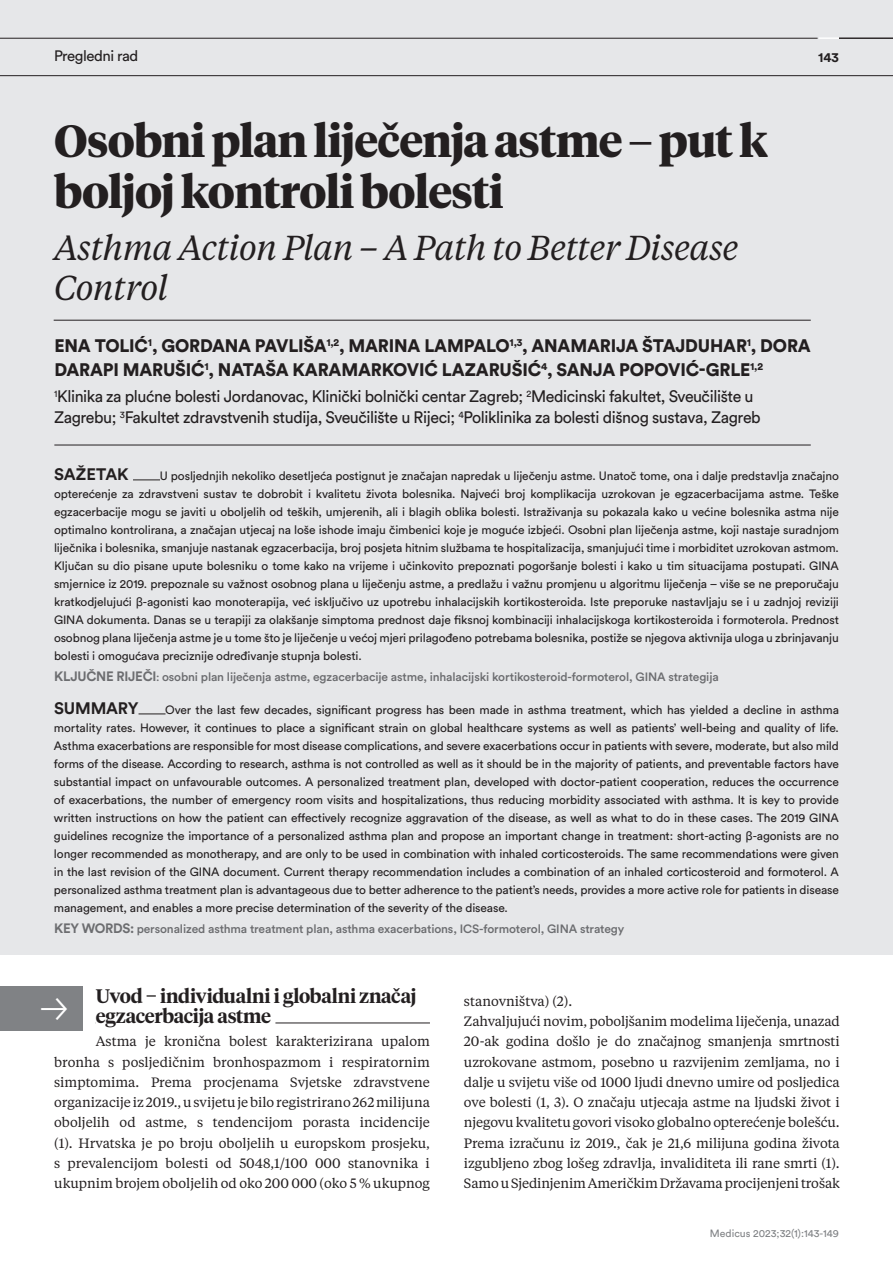
<style>
.page{position:relative;width:893px;height:1263px;background:#fff}
.page>*{position:absolute;margin:0;border:0;box-sizing:border-box;transform-origin:0 0}
.t1{font:700 45px/51px "Tiempos Headline";letter-spacing:-.02em;color:#231f20}
.t2{font:italic 34.5px/40.5px "Tiempos Headline";letter-spacing:-.02em;color:#231f20}
.t3{font:600 19.5px/20.2px "Tiempos Headline";letter-spacing:-.015em;color:#231f20}
.t4{font:900 18px/24px "Circular Pro";letter-spacing:-.01em;color:#231f20}
.t5{font:16.5px/21px "Circular Pro";letter-spacing:-.025em;color:#231f20}
.t6{font:700 16.5px "Circular Pro";letter-spacing:-.01em;color:#231f20}
.t7{font:15px "Circular Pro";letter-spacing:-.03em;color:#231f20}
.t8{font:13.5px/20.2px "Tiempos Headline";letter-spacing:-.01em;color:#231f20;text-align:justify}
.t9{font:700 13.5px "Circular Pro";color:#231f20}
.t10{font:12px/18px "Circular Pro";letter-spacing:-.01em;color:#231f20;text-align:justify}
.t11{font:500 12px "Circular Pro";letter-spacing:-.01em;color:#6c6d70}
.t12{font:10.5px "Circular Pro";color:#808285}
.s1{font-family:"Helvetica"}
.s2{font-weight:700;font-size:13.5px}
.s3{font-family:"Tiempos Headline";font-weight:400}
.s4{font-weight:400}
</style>
<div class="page">
<div style="left:0;top:0;width:893px;height:955px;background:#e6e7e9"></div>
<div style="left:0;top:986px;width:83px;height:44px;background:#808285"></div>
<hr style="left:96px;top:1023px;width:334px;height:1px;background:#231f20">
<hr style="left:96px;top:1022px;width:179px;height:3px;background:#fff">
<hr style="left:0;top:75px;width:893px;height:1px;background:#231f20">
<hr style="left:0;top:38px;width:818px;height:1px;background:#231f20">
<hr style="left:839px;top:38px;width:54px;height:1px;background:#231f20">
<svg style="left:819px;top:38px;width:20px;height:1px"></svg>
<hr style="left:54px;top:320px;width:757px;height:1px;background:#231f20">
<hr style="left:54px;top:445px;width:757px;height:1px;background:#231f20">
<svg style="left:133px;top:480px;width:27px;height:1px"></svg>
<svg style="left:139px;top:714px;width:27px;height:1px"></svg>
<p class="t7" style="left:54px;top:46px;width:86px">Pregledni rad</p>
<h1 class="t1" style="left:54px;top:114px;width:715px">Osobni plan liječenja astme – put k boljoj kontroli bolesti</h1>
<p class="t9" style="left:818px;top:47px;width:22px">143</p>
<h2 class="t2" style="left:54px;top:226px;width:686px">Asthma Action Plan – A Path to Better Disease<br>Control</h2>
<h3 class="t4" style="left:54px;top:333px;width:758px">ENA TOLIĆ<sup>1</sup>, GORDANA PAVLIŠA<sup>1,2</sup>, MARINA LAMPALO<sup>1,3</sup>, ANAMARIJA ŠTAJDUHAR<sup>1</sup>, DORA<br>DARAPI MARUŠIĆ<sup>1</sup>, NATAŠA KARAMARKOVIĆ LAZARUŠIĆ<sup>4</sup>, SANJA POPOVIĆ-GRLE<sup>1,2</sup></h3>
<h3 class="t5" style="left:54px;top:385px;width:708px"><sup>1</sup>Klinika za plućne bolesti Jordanovac, Klinički bolnički centar Zagreb; <sup>2</sup>Medicinski fakultet, Sveučilište u<br>Zagrebu; <sup>3</sup>Fakultet zdravstvenih studija, Sveučilište u Rijeci; <sup>4</sup>Poliklinika za bolesti dišnog sustava, Zagreb</h3>
<h3 class="t6" style="left:54px;top:463px;width:76px">SAŽETAK</h3>
<p class="t10" style="left:54px;top:466px;width:787px;text-indent:106px">U posljednjih nekoliko desetljeća postignut je značajan napredak u liječenju astme. Unatoč tome, ona i dalje predstavlja značajno opterećenje za zdravstveni sustav te dobrobit i kvalitetu života bolesnika. Najveći broj komplikacija uzrokovan je egzacerbacijama astme. Teške egzacerbacije mogu se javiti u oboljelih od teških, umjerenih, ali i blagih oblika bolesti. Istraživanja su pokazala kako u većine bolesnika astma nije optimalno kontrolirana, a značajan utjecaj na loše ishode imaju čimbenici koje je moguće izbjeći. Osobni plan liječenja astme, koji nastaje suradnjom liječnika i bolesnika, smanjuje nastanak egzacerbacija, broj posjeta hitnim službama te hospitalizacija, smanjujući time i morbiditet uzrokovan astmom.<br>Ključan su dio pisane upute bolesniku o tome kako na vrijeme i učinkovito prepoznati pogoršanje bolesti i kako u tim situacijama postupati. GINA smjernice iz 2019. prepoznale su važnost osobnog plana u liječenju astme, a predlažu i važnu promjenu u algoritmu liječenja – više se ne preporučaju kratkodjelujući <span class="s1">β</span>-agonisti kao monoterapija, već isključivo uz upotrebu inhalacijskih kortikosteroida. Iste preporuke nastavljaju se i u zadnjoj reviziji GINA dokumenta. Danas se u terapiji za olakšanje simptoma prednost daje fiksnoj kombinaciji inhalacijskoga kortikosteroida i formoterola. Prednost osobnog plana liječenja astme je u tome što je liječenje u većoj mjeri prilagođeno potrebama bolesnika, postiže se njegova aktivnija uloga u zbrinjavanju bolesti i omogućava preciznije određivanje stupnja bolesti.</p>
<p class="t11" style="left:54px;top:669px;width:666px"><span class="s2">KLJUČNE RIJEČI</span><span class="s3">:</span> osobni plan liječenja astme, egzacerbacije astme, inhalacijski kortikosteroid-formoterol, GINA strategija</p>
<h3 class="t6" style="left:54px;top:697px;width:86px">SUMMARY</h3>
<p class="t10" style="left:54px;top:700px;width:786px;text-indent:111px">Over the last few decades, significant progress has been made in asthma treatment, which has yielded a decline in asthma mortality rates. However, it continues to place a significant strain on global healthcare systems as well as patients’ well-being and quality of life.<br>Asthma exacerbations are responsible for most disease complications, and severe exacerbations occur in patients with severe, moderate, but also mild forms of the disease. According to research, asthma is not controlled as well as it should be in the majority of patients, and preventable factors have substantial impact on unfavourable outcomes. A personalized treatment plan, developed with doctor-patient cooperation, reduces the occurrence of exacerbations, the number of emergency room visits and hospitalizations, thus reducing morbidity associated with asthma. It is key to provide written instructions on how the patient can effectively recognize aggravation of the disease, as well as what to do in these cases. The 2019 GINA guidelines recognize the importance of a personalized asthma plan and propose an important change in treatment: short-acting <span class="s1">β</span>-agonists are no longer recommended as monotherapy, and are only to be used in combination with inhaled corticosteroids. The same recommendations were given in the last revision of the GINA document. Current therapy recommendation includes a combination of an inhaled corticosteroid and formoterol. A personalized asthma treatment plan is advantageous due to better adherence to the patient’s needs, provides a more active role for patients in disease management, and enables a more precise determination of the severity of the disease.</p>
<p class="t11" style="left:54px;top:921px;width:572px"><span class="s2">KEY WORDS:</span> personalized asthma treatment plan, asthma exacerbations, ICS-formoterol, GINA strategy</p>
<h3 class="t3" style="left:96px;top:985px;width:322px">Uvod <span class="s4">–</span> individualni i globalni značaj egzacerbacija astme</h3>
<p class="t8" style="left:54px;top:1031px;width:377px;text-indent:41px">Astma je kronična bolest karakterizirana upalom bronha s posljedičnim bronhospazmom i respiratornim simptomima. Prema procjenama Svjetske zdravstvene organizacije iz 2019., u svijetu je bilo registrirano 262 milijuna oboljelih od astme, s tendencijom porasta incidencije (1). Hrvatska je po broju oboljelih u europskom prosjeku, s prevalencijom bolesti od 5048,1/100 000 stanovnika i ukupnim brojem oboljelih od oko 200 000 (oko 5 % ukupnog</p>
<p class="t8" style="left:464px;top:990px;width:377px;text-align:left">stanovništva) (2).<br>Zahvaljujući novim, poboljšanim modelima liječenja, unazad 20-ak godina došlo je do značajnog smanjenja smrtnosti uzrokovane astmom, posebno u razvijenim zemljama, no i dalje u svijetu više od 1000 ljudi dnevno umire od posljedica ove bolesti (1, 3). O značaju utjecaja astme na ljudski život i njegovu kvalitetu govori visoko globalno opterećenje bolešću.<br>Prema izračunu iz 2019., čak je 21,6 milijuna godina života izgubljeno zbog lošeg zdravlja, invaliditeta ili rane smrti (1).<br>Samo u Sjedinjenim Američkim Državama procijenjeni trošak</p>
<p class="t12" style="left:710px;top:1227px;width:131px">Medicus 2023;32(1):143-149</p>
</div>
